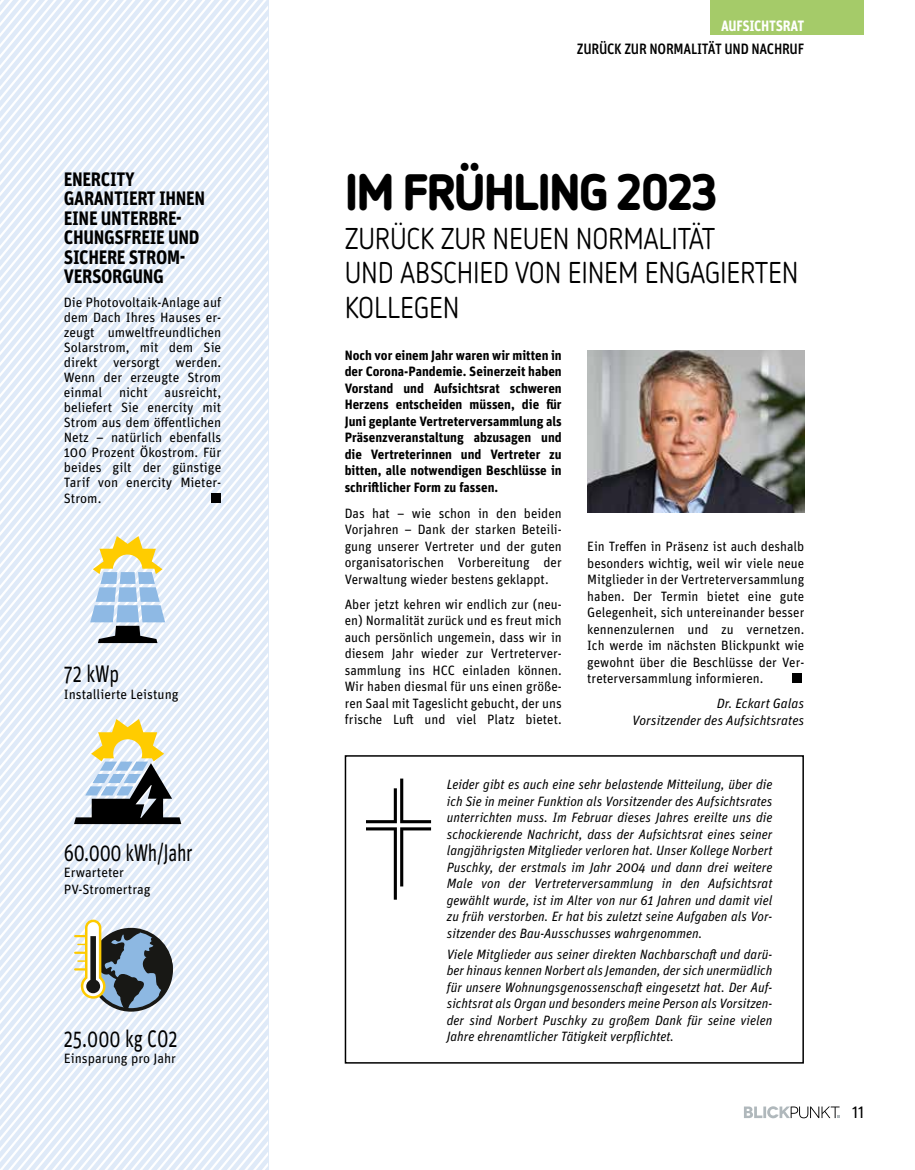
<style>
.page{position:relative;width:915px;height:1170px;background:#fff}
.page>*{position:absolute;margin:0;border:0;box-sizing:border-box;transform-origin:0 0}
.t1{font:900 51px "Netto OT";letter-spacing:-.04em;color:#000;scale:.95 1}
.t2{font:30px/34.5px "Netto OT";letter-spacing:-.01em;color:#000;scale:.9 1}
.t3{font:24px "Unit OT";letter-spacing:-.02em;color:#000;scale:.75 1}
.t4{font:700 19.5px/19.5px "Unit OT";letter-spacing:-.02em;color:#000;scale:.9 1}
.t5{font:16.5px "Unit OT";color:#000}
.t6{font:500 15px "Unit OT";letter-spacing:-.02em;color:#000;scale:.9 1}
.t7{font:700 15px "Unit OT";letter-spacing:-.02em;color:#fff;scale:.9 1}
.t8{font:13.5px/16.5px "Unit OT";color:#000;text-align:justify}
.t9{font:italic 13.5px/16.5px "Unit OT";color:#000;text-align:justify}
.t10{font:700 13.5px/16.5px "Unit OT";color:#000;text-align:justify}
</style>
<div class="page">
<svg style="left:0;top:0;width:268px;height:1169px;fill:#dfeaf8"></svg>
<div style="left:344px;top:755px;width:459px;height:308px;border:2px solid #000"></div>
<div style="left:710px;top:0;width:153px;height:34px;background:#a5cb69"></div>
<svg style="left:744px;top:1106px;width:95px;height:12px"></svg>
<div style="left:211px;top:493px;width:10px;height:10px;background:#000"></div>
<svg style="left:366px;top:778px;width:65px;height:121px"></svg>
<div style="left:791px;top:673px;width:10px;height:10px;background:#000"></div>
<img style="left:587px;top:350px;width:217px;height:162px">
<svg style="left:90px;top:536px;width:75px;height:107px"></svg>
<svg style="left:74px;top:719px;width:107px;height:105px"></svg>
<svg style="left:75px;top:918px;width:103px;height:95px"></svg>
<div style="left:86px;top:979px;width:14px;height:14px;background:#181815;border-radius:50%"></div>
<div style="left:90px;top:936px;width:6px;height:50px;background:#181815"></div>
<h3 class="t4" style="left:64px;top:169px;width:158px">ENERCITY<br>GARANTIERT IHNEN<br>EINE UNTERBRE-<br>CHUNGSFREIE UND<br>SICHERE STROM-<br>VERSORGUNG</h3>
<p class="t8" style="left:64px;top:294px;width:159px;line-height:15px">Die Photovoltaik-Anlage auf dem Dach Ihres Hauses er&shy;zeugt umweltfreundlichen Solarstrom, mit dem Sie direkt versorgt werden.<br>Wenn der erzeugte Strom einmal nicht ausreicht, beliefert Sie enercity mit Strom aus dem öffentlichen Netz – natürlich ebenfalls 100 Prozent Ökostrom. Für beides gilt der günstige Tarif von enercity Mieter-</p>
<p class="t8" style="left:64px;top:490px;width:39px">Strom.</p>
<h3 class="t3" style="left:64px;top:658px;width:75px">72 kWp</h3>
<p class="t8" style="left:64px;top:685px;width:116px">Installierte Leistung</p>
<h3 class="t3" style="left:64px;top:837px;width:173px">60.000 kWh/Jahr</h3>
<p class="t8" style="left:64px;top:864px;width:88px">Erwarteter<br>PV-Stromertrag</p>
<h3 class="t3" style="left:64px;top:1023px;width:153px">25.000 kg CO2</h3>
<p class="t8" style="left:64px;top:1050px;width:114px">Einsparung pro Jahr</p>
<p class="t7" style="left:721px;top:16px;width:94px">AUFSICHTSRAT</p>
<p class="t6" style="left:576px;top:40px;width:254px">ZURÜCK ZUR NORMALITÄT UND NACHRUF</p>
<h1 class="t1" style="left:345px;top:159px;width:394px">IM FRÜHLING 2023</h1>
<h2 class="t2" style="left:345px;top:220px;width:505px">ZURÜCK ZUR NEUEN NORMALITÄT<br>UND ABSCHIED VON EINEM ENGAGIERTEN<br>KOLLEGEN</h2>
<p class="t10" style="left:344px;top:346px;width:218px">Noch vor einem Jahr waren wir mitten in der Corona-Pandemie. Seinerzeit haben Vorstand und Aufsichtsrat schweren Herzens entscheiden müssen, die für Juni geplante Vertreterversammlung als Präsenzveranstaltung abzusagen und die Vertreterinnen und Vertreter zu bitten, alle notwendigen Beschlüsse in schriftlicher Form zu fassen.</p>
<p class="t8" style="left:344px;top:504px;width:218px">Das hat – wie schon in den beiden Vorjahren – Dank der starken Beteili&shy;gung unserer Vertreter und der guten organisatorischen Vorbereitung der Verwaltung wieder bestens geklappt.</p>
<p class="t8" style="left:344px;top:595px;width:218px">Aber jetzt kehren wir endlich zur (neu&shy;en) Normalität zurück und es freut mich auch persönlich ungemein, dass wir in diesem Jahr wieder zur Vertreterver&shy;sammlung ins HCC einladen können.<br>Wir haben diesmal für uns einen größe&shy;ren Saal mit Tageslicht gebucht, der uns frische Luft und viel Platz bietet.</p>
<p class="t8" style="left:587px;top:538px;width:218px">Ein Treffen in Präsenz ist auch deshalb besonders wichtig, weil wir viele neue Mitglieder in der Vertreterversammlung haben. Der Termin bietet eine gute Gelegenheit, sich untereinander besser kennenzulernen und zu vernetzen.<br>Ich werde im nächsten Blickpunkt wie gewohnt über die Beschlüsse der Ver&shy;treterversammlung informieren.</p>
<p class="t9" style="left:632px;top:695px;width:173px;text-align:right">Dr. Eckart Galas<br>Vorsitzender des Aufsichtsrates</p>
<p class="t9" style="left:446px;top:776px;width:327px">Leider gibt es auch eine sehr belastende Mitteilung, über die ich Sie in meiner Funktion als Vorsitzender des Aufsichtsrates unterrichten muss. Im Februar dieses Jahres ereilte uns die schockierende Nachricht, dass der Aufsichtsrat eines seiner langjährigsten Mitglieder verloren hat. Unser Kollege Norbert Puschky, der erstmals im Jahr 2004 und dann drei weitere Male von der Vertreterversammlung in den Aufsichtsrat gewählt wurde, ist im Alter von nur 61 Jahren und damit viel zu früh verstorben. Er hat bis zuletzt seine Aufgaben als Vor&shy;sitzender des Bau-Ausschusses wahrgenommen.</p>
<p class="t9" style="left:446px;top:945px;width:327px">Viele Mitglieder aus seiner direkten Nachbarschaft und darü&shy;ber hinaus kennen Norbert als Jemanden, der sich unermüdlich für unsere Wohnungsgenossenschaft eingesetzt hat. Der Auf&shy;sichtsrat als Organ und besonders meine Person als Vorsitzen&shy;der sind Norbert Puschky zu großem Dank für seine vielen Jahre ehrenamtlicher Tätigkeit verpflichtet.</p>
<p class="t5" style="left:852px;top:1101px;width:13px">11</p>
</div>
